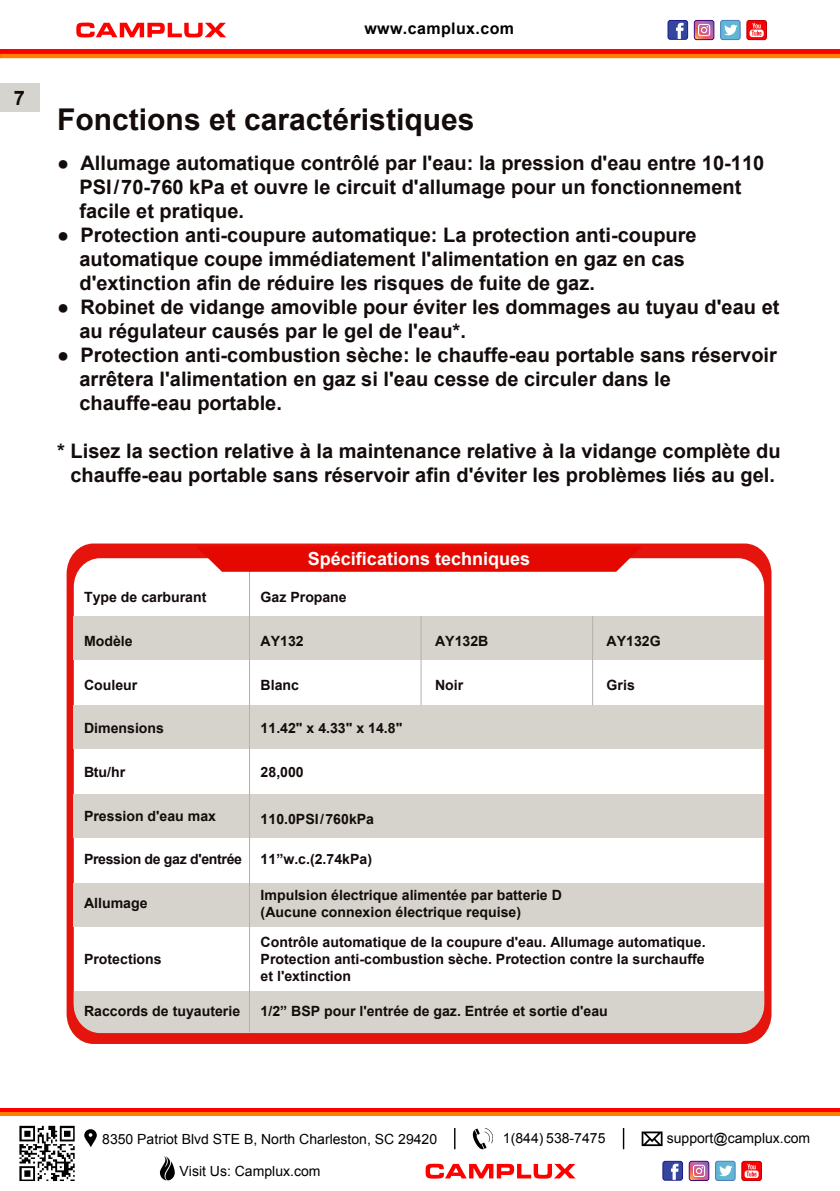
<style>
.page{position:relative;width:840px;height:1191px;background:#fff}
.page>*{position:absolute;margin:0;border:0;box-sizing:border-box;transform-origin:0 0}
.t1{font:700 30px "Arial";color:#140b0b}
.t2{font:700 20px/24px "Arial";color:#140b0b}
.t3{font:700 18px "Arial";color:#fff}
.t4{font:700 16px "Arial";letter-spacing:.025em;color:#000}
.t5{font:700 14.2px/17px "Arial";color:#140b0b;text-align:justify}
.t6{font:700 14.2px "Arial";letter-spacing:-.025em;color:#140b0b}
.t7{font:14px "Arial";color:#000}
.s1{font-family:"Segoe UI";font-size:22.6px}
.s2{font-weight:400}
</style>
<div class="page">
<div style="left:0;top:84px;width:40px;height:28px;background:#d5d4ce"></div>
<svg style="left:67px;top:543px;width:704px;height:501px;background:#e6201a"></svg>
<div style="left:74px;top:558px;width:689px;height:474px;background:#fff;border-radius:27px"></div>
<div style="left:74px;top:616px;width:689px;height:43px;background:#d5d3cc"></div>
<div style="left:74px;top:705px;width:689px;height:43px;background:#d5d3cc"></div>
<div style="left:74px;top:794px;width:689px;height:43px;background:#d5d3cc"></div>
<div style="left:74px;top:883px;width:689px;height:43px;background:#d5d3cc"></div>
<div style="left:74px;top:991px;width:689px;height:42px;background:#d5d3cc"></div>
<hr style="left:249px;top:571px;width:1px;height:461px;background:#b5b0aa">
<hr style="left:420px;top:616px;width:1px;height:89px;background:#b5b0aa">
<hr style="left:591px;top:616px;width:1px;height:89px;background:#b5b0aa">
<svg style="left:196px;top:546px;width:445px;height:26px;background:#e5140e"></svg>
<div style="left:0;top:49px;width:839px;height:9px;background:#f00"></div>
<hr style="left:0;top:54px;width:839px;height:4px;background:#ff8001">
<svg style="left:746px;top:20px;width:20px;height:20px"></svg>
<div style="left:746px;top:20px;width:20px;height:20px;border:1px solid #ba0003;border-radius:2px"></div>
<svg style="left:749px;top:23px;width:14px;height:14px"></svg>
<div style="left:693px;top:20px;width:20px;height:20px;border:1px solid #3e0877;border-radius:2px"></div>
<svg style="left:694px;top:20px;width:19px;height:20px"></svg>
<div style="left:720px;top:20px;width:19px;height:20px;background:#60b6d4;border-radius:2px"></div>
<div style="left:719px;top:20px;width:21px;height:20px;border:1px solid #4b7db9;border-radius:2px"></div>
<svg style="left:724px;top:25px;width:13px;height:10px"></svg>
<div style="left:667px;top:20px;width:20px;height:19px;background:#34469d;border-radius:2px"></div>
<div style="left:667px;top:20px;width:20px;height:20px;border:1px solid #1b1a88;border-radius:2px"></div>
<svg style="left:675px;top:23px;width:8px;height:16px"></svg>
<svg style="left:76px;top:23px;width:150px;height:14px"></svg>
<svg style="left:741px;top:1161px;width:20px;height:19px"></svg>
<div style="left:741px;top:1161px;width:20px;height:19px;border:1px solid #ba0003;border-radius:2px"></div>
<svg style="left:744px;top:1163px;width:14px;height:15px"></svg>
<div style="left:688px;top:1160px;width:20px;height:20px;border:1px solid #3e0877;border-radius:2px"></div>
<svg style="left:688px;top:1161px;width:20px;height:19px"></svg>
<div style="left:715px;top:1161px;width:19px;height:19px;background:#60b6d4;border-radius:2px"></div>
<div style="left:714px;top:1160px;width:21px;height:20px;border:1px solid #4b7db9;border-radius:2px"></div>
<svg style="left:719px;top:1165px;width:13px;height:11px"></svg>
<div style="left:662px;top:1161px;width:20px;height:19px;background:#34469d;border-radius:2px"></div>
<div style="left:662px;top:1161px;width:20px;height:19px;border:1px solid #1b1a88;border-radius:2px"></div>
<svg style="left:670px;top:1163px;width:8px;height:16px"></svg>
<svg style="left:425px;top:1163px;width:150px;height:15px"></svg>
<div style="left:0;top:1108px;width:839px;height:6px;background:#f00"></div>
<hr style="left:0;top:1112px;width:839px;height:3px;background:#ff8001">
<svg style="left:19px;top:1125px;width:56px;height:56px"></svg>
<svg style="left:159px;top:1156px;width:16px;height:24px"></svg>
<hr style="left:622px;top:1128px;width:2px;height:21px;background:#000">
<svg style="left:641px;top:1131px;width:21px;height:15px"></svg>
<svg style="left:84px;top:1129px;width:13px;height:18px"></svg>
<svg style="left:472px;top:1128px;width:21px;height:22px"></svg>
<svg style="left:454px;top:1128px;width:1px;height:21px"></svg>
<p class="t2" style="left:14px;top:86px;width:16px">7<span class="s1">1</span></p>
<p class="t4" style="left:364px;top:18px;width:151px">www.camplux.com</p>
<h1 class="t1" style="left:57px;top:100px;width:418px">Fonctions et caractéristiques</h1>
<p class="t2" style="left:79px;top:152px;width:686px;text-indent:-22px"><span class="s2">●</span> Allumage automatique contrôlé par l'eau: la pression d'eau entre 10-110<br>PSI/70-760 kPa et ouvre le circuit d'allumage pour un fonctionnement facile et pratique.</p>
<p class="t2" style="left:79px;top:224px;width:618px;text-indent:-22px"><span class="s2">●</span> Protection anti-coupure automatique: La protection anti-coupure automatique coupe immédiatement l'alimentation en gaz en cas d'extinction afin de réduire les risques de fuite de gaz.</p>
<p class="t2" style="left:79px;top:296px;width:701px;text-indent:-22px"><span class="s2">●</span> Robinet de vidange amovible pour éviter les dommages au tuyau d'eau et au régulateur causés par le gel de l'eau*.</p>
<p class="t2" style="left:79px;top:344px;width:698px;text-indent:-22px"><span class="s2">●</span> Protection anti-combustion sèche: le chauffe-eau portable sans réservoir arrêtera l'alimentation en gaz si l'eau cesse de circuler dans le chauffe-eau portable.</p>
<p class="t2" style="left:57px;top:440px;width:724px;text-align:center">* Lisez la section relative à la maintenance relative à la vidange complète du chauffe-eau portable sans réservoir afin d'éviter les problèmes liés au gel.</p>
<p class="t5" style="left:84px;top:589px;width:124px">Type de carburant</p>
<p class="t5" style="left:84px;top:633px;width:50px">Modèle</p>
<p class="t5" style="left:84px;top:676px;width:55px">Couleur</p>
<p class="t5" style="left:84px;top:720px;width:81px">Dimensions</p>
<p class="t5" style="left:84px;top:764px;width:43px">Btu/hr</p>
<p class="t5" style="left:84px;top:807px;width:133px">Pression d'eau max</p>
<p class="t6" style="left:84px;top:849px;width:159px">Pression de gaz d'entrée</p>
<p class="t5" style="left:84px;top:894px;width:65px">Allumage</p>
<p class="t5" style="left:84px;top:950px;width:79px">Protections</p>
<p class="t3" style="left:308px;top:546px;width:224px">Spécifications techniques</p>
<p class="t5" style="left:260px;top:589px;width:88px">Gaz Propane</p>
<p class="t5" style="left:260px;top:633px;width:45px">AY132</p>
<p class="t5" style="left:260px;top:676px;width:40px">Blanc</p>
<p class="t5" style="left:260px;top:720px;width:143px">11.42" x 4.33" x 14.8"</p>
<p class="t5" style="left:260px;top:764px;width:45px">28,000</p>
<p class="t5" style="left:260px;top:811px;width:115px">110.0PSI/760kPa</p>
<p class="t5" style="left:260px;top:851px;width:113px">11”w.c.(2.74kPa)</p>
<p class="t5" style="left:435px;top:633px;width:55px">AY132B</p>
<p class="t5" style="left:435px;top:676px;width:30px">Noir</p>
<p class="t5" style="left:260px;top:887px;width:302px">Impulsion électrique alimentée par batterie D (Aucune connexion électrique requise)</p>
<p class="t5" style="left:606px;top:633px;width:56px">AY132G</p>
<p class="t5" style="left:606px;top:676px;width:30px">Gris</p>
<p class="t5" style="left:260px;top:934px;width:446px">Contrôle automatique de la coupure d'eau. Allumage automatique.<br>Protection anti-combustion sèche. Protection contre la surchauffe et l'extinction</p>
<p class="t5" style="left:84px;top:1002px;width:157px">Raccords de tuyauterie</p>
<p class="t5" style="left:260px;top:1002px;width:348px">1/2” BSP pour l'entrée de gaz. Entrée et sortie d'eau</p>
<p class="t7" style="left:102px;top:1129px;width:336px">8350 Patriot Blvd STE B, North Charleston, SC 29420</p>
<p class="t7" style="left:502px;top:1128px;width:104px">1(844) 538-7475</p>
<p class="t7" style="left:666px;top:1129px;width:145px">support@camplux.com</p>
<p class="t7" style="left:179px;top:1161px;width:142px">Visit Us: Camplux.com</p>
</div>
